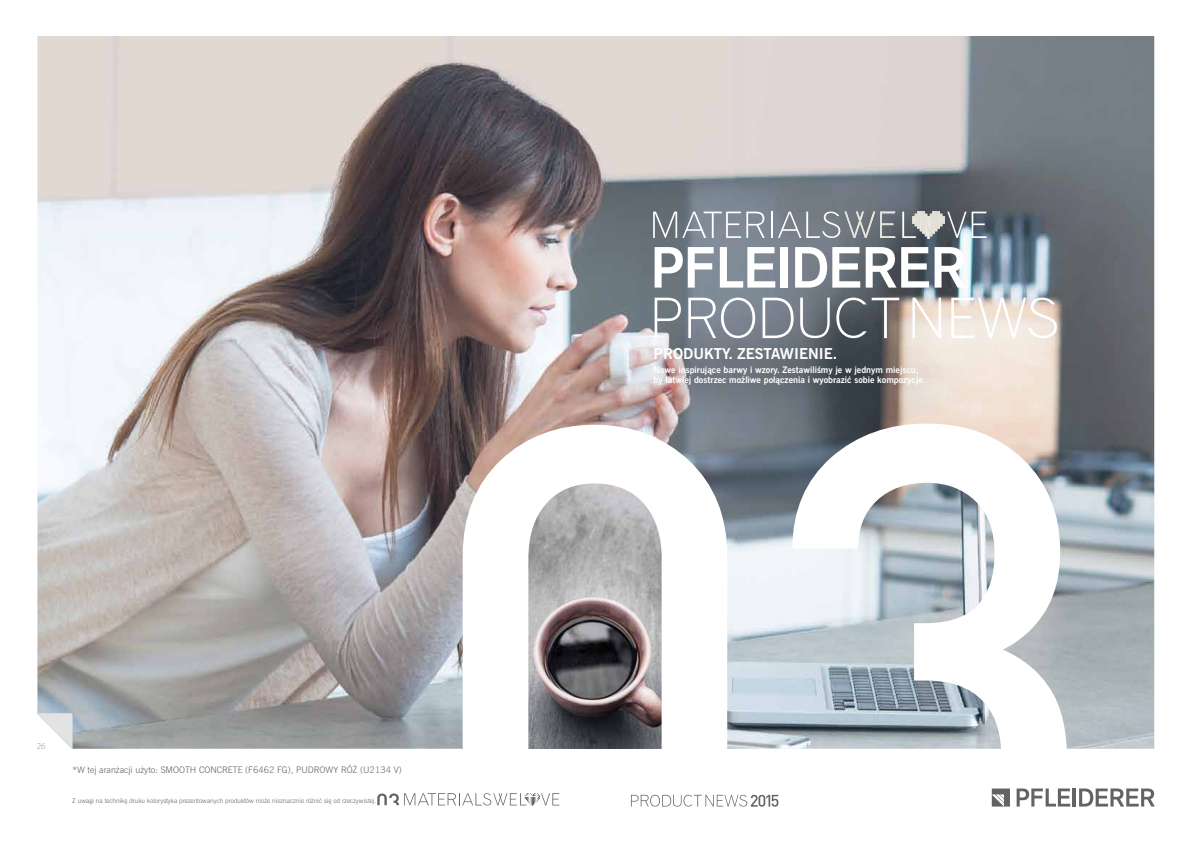
<style>
.page{position:relative;width:1191px;height:842px;background:#fff}
.page>*{position:absolute;margin:0;border:0;box-sizing:border-box;transform-origin:0 0}
.t1{font:700 15px "News Gothic PL";color:#fff}
.t2{font:700 9px/10.8px "News Gothic PL";color:#fff}
.t3{font:300 9px "News Gothic PL";color:#636362}
.t4{font:300 9px "Myriad Pro";color:#919292}
.t5{font:300 6.5px "News Gothic PL";color:#636362}
</style>
<div class="page">
<img style="left:37px;top:36px;width:1117px;height:713px">
<svg style="left:654px;top:247px;width:59px;height:41px"></svg>
<svg style="left:720px;top:247px;width:55px;height:41px"></svg>
<div style="left:780px;top:247px;width:8px;height:41px;background:#fff"></div>
<svg style="left:795px;top:247px;width:170px;height:41px"></svg>
<svg style="left:463px;top:423px;width:603px;height:326px"></svg>
<div style="left:620px;top:311px;width:346px;height:123px;background:#000;opacity:.75"></div>
<svg style="left:654px;top:298px;width:403px;height:40px"></svg>
<svg style="left:37px;top:712px;width:45px;height:37px"></svg>
<svg style="left:377px;top:793px;width:182px;height:13px"></svg>
<svg style="left:902px;top:211px;width:84px;height:28px;background:#8d9498"></svg>
<svg style="left:653px;top:212px;width:111px;height:26px;background:#919aa2"></svg>
<hr style="left:771px;top:212px;width:2px;height:26px;background:#fff">
<svg style="left:778px;top:212px;width:102px;height:26px;background:#899096"></svg>
<img style="left:880px;top:212px;width:15px;height:26px">
<svg style="left:991px;top:788px;width:19px;height:18px"></svg>
<svg style="left:1016px;top:788px;width:54px;height:18px"></svg>
<hr style="left:1072px;top:788px;width:3px;height:18px;background:#636362">
<svg style="left:1079px;top:788px;width:75px;height:18px"></svg>
<svg style="left:631px;top:795px;width:147px;height:12px"></svg>
<p class="t4" style="left:37px;top:740px;width:10px">26</p>
<p class="t3" style="left:73px;top:764px;width:330px">*W tej aran˝acji u˝yto: SMOOTH CONCRETE (F6462 FG), PUDROWY RÓ˚ (U2134 V)</p>
<p class="t5" style="left:72px;top:796px;width:306px">Z uwagi na technik´ druku kolorystyka prezentowanych produktów mo˝e nieznacznie ró˝niç si´ od rzeczywistej.</p>
<h1 class="t1" style="left:653px;top:344px;width:185px">PRODUKTY. ZESTAWIENIE.</h1>
<p class="t2" style="left:653px;top:364px;width:273px">Nowe inspirujàce barwy i wzory. ZestawiliÊmy je w jednym miejscu, by łatwiej dostrzec mo˝liwe połàczenia i wyobraziç sobie kompozycje.</p>
</div>
